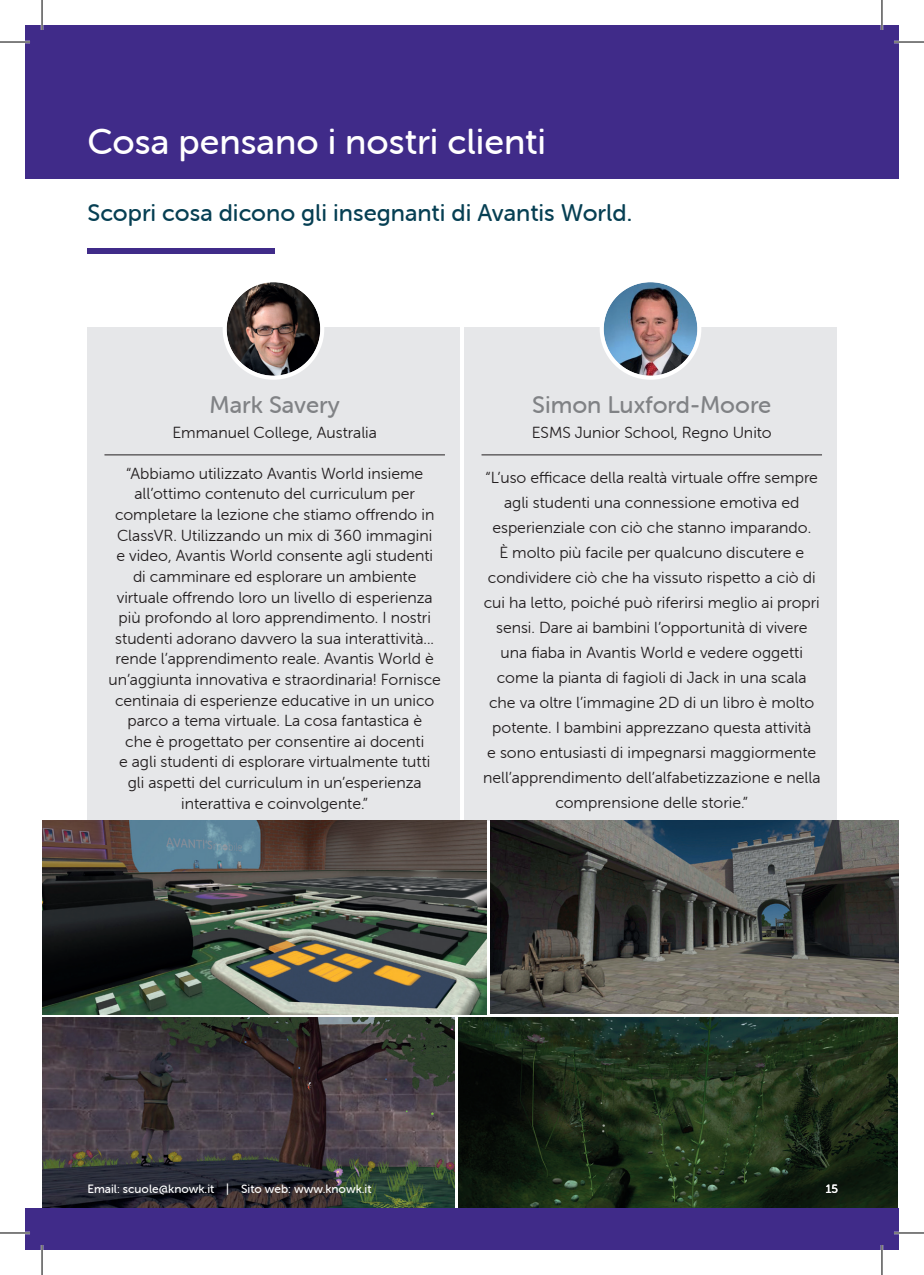
<style>
.page{position:relative;width:924px;height:1275px;background:#fff}
.page>*{position:absolute;margin:0;border:0;box-sizing:border-box;transform-origin:0 0}
.t1{font:36px "Museo Sans Rounded 500";color:#fff}
.t2{font:24px "Museo Sans Rounded 500";color:#063f53}
.t3{font:24px "Museo Sans Rounded 500";color:#808285}
.t4{font:16px/20.6px "Museo Sans Rounded 300";color:#231f20;text-align:center}
.t5{font:12px "Museo Sans Rounded 500";color:#fff}
</style>
<div class="page">
<div style="left:25px;top:25px;width:17px;height:153px;background:#402b89"></div>
<div style="left:87px;top:327px;width:372px;height:493px;background:#e6e7e9"></div>
<div style="left:464px;top:327px;width:372px;height:493px;background:#e6e7e9"></div>
<div style="left:42px;top:25px;width:856px;height:153px;background:#402b89"></div>
<img style="left:490px;top:820px;width:408px;height:193px">
<img style="left:42px;top:820px;width:444px;height:194px">
<img style="left:42px;top:1017px;width:412px;height:191px">
<img style="left:458px;top:1017px;width:439px;height:191px">
<div style="left:87px;top:248px;width:187px;height:5px;background:#402b89"></div>
<img style="left:226px;top:282px;width:94px;height:94px;border-radius:47px">
<div style="left:222px;top:278px;width:102px;height:102px;border:4px solid #fff;border-radius:50%"></div>
<img style="left:603px;top:282px;width:94px;height:94px;border-radius:47px">
<div style="left:599px;top:278px;width:102px;height:102px;border:4px solid #fff;border-radius:50%"></div>
<hr style="left:104px;top:454px;width:341px;height:1px;background:#231f20">
<hr style="left:481px;top:454px;width:340px;height:1px;background:#231f20">
<div style="left:25px;top:1208px;width:873px;height:42px;background:#402b89"></div>
<div style="left:818px;top:1176px;width:31px;height:30px;background:#0e190e"></div>
<hr style="left:0;top:41px;width:30px;height:2px;background:#fff">
<hr style="left:893px;top:41px;width:30px;height:2px;background:#fff">
<hr style="left:0;top:1231px;width:30px;height:3px;background:#fff">
<hr style="left:893px;top:1231px;width:30px;height:3px;background:#fff">
<hr style="left:41px;top:0;width:2px;height:30px;background:#fff">
<hr style="left:41px;top:1245px;width:2px;height:30px;background:#fff">
<hr style="left:880px;top:0;width:2px;height:30px;background:#fff">
<hr style="left:880px;top:1245px;width:2px;height:30px;background:#fff">
<hr style="left:0;top:42px;width:30px;height:1px;background:#000">
<hr style="left:893px;top:42px;width:30px;height:1px;background:#000">
<hr style="left:0;top:1232px;width:30px;height:1px;background:#000">
<hr style="left:893px;top:1232px;width:30px;height:1px;background:#000">
<hr style="left:42px;top:0;width:1px;height:30px;background:#000">
<hr style="left:42px;top:1245px;width:1px;height:30px;background:#000">
<hr style="left:881px;top:0;width:1px;height:30px;background:#000">
<hr style="left:881px;top:1245px;width:1px;height:30px;background:#000">
<h1 class="t1" style="left:87px;top:122px;width:460px">Cosa pensano i nostri clienti</h1>
<h2 class="t2" style="left:87px;top:200px;width:546px">Scopri cosa dicono gli insegnanti di Avantis World.</h2>
<h2 class="t3" style="left:209px;top:392px;width:132px">Mark Savery</h2>
<p class="t4" style="left:172px;top:422px;width:206px">Emmanuel College, Australia</p>
<p class="t4" style="left:108px;top:463px;width:333px">“Abbiamo utilizzato Avantis World insieme all’ottimo contenuto del curriculum per completare la lezione che stiamo offrendo in ClassVR. Utilizzando un mix di 360 immagini<br>e video, Avantis World consente agli studenti di camminare ed esplorare un ambiente virtuale offrendo loro un livello di esperienza più profondo al loro apprendimento. I nostri studenti adorano davvero la sua interattività... rende l’apprendimento reale. Avantis World è un’aggiunta innovativa e straordinaria! Fornisce centinaia di esperienze educative in un unico parco a tema virtuale. La cosa fantastica è<br>che è progettato per consentire ai docenti<br>e agli studenti di esplorare virtualmente tutti<br>gli aspetti del curriculum in un’esperienza interattiva e coinvolgente.”</p>
<h2 class="t3" style="left:532px;top:392px;width:240px">Simon Luxford-Moore</h2>
<p class="t4" style="left:531px;top:422px;width:241px">ESMS Junior School, Regno Unito</p>
<p class="t4" style="left:483px;top:465px;width:339px;line-height:25px">“L’uso efficace della realtà virtuale offre sempre agli studenti una connessione emotiva ed esperienziale con ciò che stanno imparando.<br>È molto più facile per qualcuno discutere e condividere ciò che ha vissuto rispetto a ciò di cui ha letto, poiché può riferirsi meglio ai propri sensi. Dare ai bambini l’opportunità di vivere una fiaba in Avantis World e vedere oggetti come la pianta di fagioli di Jack in una scala che va oltre l’immagine 2D di un libro è molto potente. I bambini apprezzano questa attività<br>e sono entusiasti di impegnarsi maggiormente nell’apprendimento dell’alfabetizzazione e nella comprensione delle storie.”</p>
<p class="t5" style="left:87px;top:1182px;width:285px">Email: scuole@knowk.it | Sito web: www.knowk.it</p>
<p class="t5" style="left:825px;top:1182px;width:14px">15</p>
</div>
